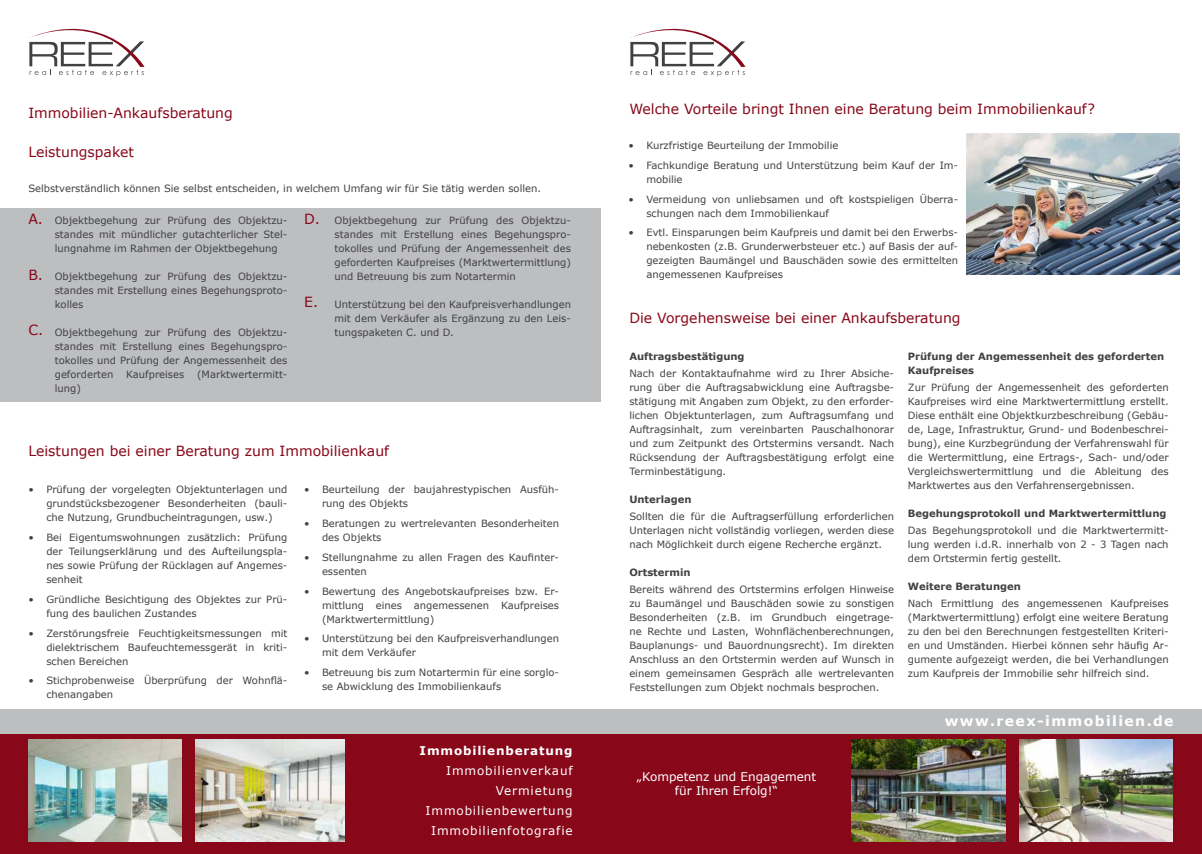
<style>
.page{position:relative;width:1202px;height:854px;background:#fff}
.page>*{position:absolute;margin:0;border:0;box-sizing:border-box;transform-origin:0 0}
.t1{font:14px "Verdana";color:#880719}
.t2{font:700 14px "Verdana";letter-spacing:.1em;color:#fff}
.t3{font:12px/20.1px "Verdana";letter-spacing:.07em;color:#fff;text-align:right}
.t4{font:12px/14.4px "Verdana";color:#fff;text-align:center}
.t5{font:700 12px "Verdana";letter-spacing:.07em;color:#fff}
.t6{font:10px/14px "Verdana";color:#414042;text-align:justify}
.t7{font:700 10px/14px "Verdana";color:#414042}
</style>
<div class="page">
<div style="left:0;top:709px;width:1202px;height:28px;background:#bcbec0"></div>
<div style="left:0;top:734px;width:1202px;height:119px;background:#880719"></div>
<svg style="left:29px;top:28px;width:116px;height:48px"></svg>
<img style="left:967px;top:133px;width:212px;height:141px">
<svg style="left:630px;top:28px;width:115px;height:48px"></svg>
<div style="left:0;top:208px;width:601px;height:193px;background:#bcbec0"></div>
<img style="left:1019px;top:739px;width:153px;height:102px">
<img style="left:852px;top:739px;width:153px;height:102px">
<img style="left:28px;top:739px;width:154px;height:102px">
<img style="left:196px;top:739px;width:148px;height:102px">
<h1 class="t1" style="left:28px;top:103px;width:206px">Immobilien-Ankaufsberatung</h1>
<h1 class="t1" style="left:28px;top:142px;width:107px">Leistungspaket</h1>
<p class="t6" style="left:28px;top:181px;width:514px">Selbstverständlich können Sie selbst entscheiden, in welchem Umfang wir für Sie tätig werden sollen.</p>
<h1 class="t1" style="left:28px;top:209px;width:16px">A.</h1>
<h1 class="t1" style="left:28px;top:265px;width:16px">B.</h1>
<h1 class="t1" style="left:28px;top:320px;width:16px">C.</h1>
<p class="t6" style="left:55px;top:213px;width:234px">Objektbegehung zur Prüfung des Objektzu&shy;standes mit mündlicher gutachterlicher Stel&shy;lungnahme im Rahmen der Objektbegehung</p>
<p class="t6" style="left:55px;top:269px;width:234px">Objektbegehung zur Prüfung des Objektzu&shy;standes mit Erstellung eines Begehungsproto&shy;kolles</p>
<p class="t6" style="left:55px;top:325px;width:234px">Objektbegehung zur Prüfung des Objektzu&shy;standes mit Erstellung eines Begehungspro&shy;tokolles und Prüfung der Angemessenheit des geforderten</p>
<p class="t6" style="left:126px;top:367px;width:60px">Kaufpreises</p>
<p class="t6" style="left:197px;top:367px;width:92px">(Marktwertermitt-</p>
<p class="t6" style="left:55px;top:381px;width:28px">lung)</p>
<h1 class="t1" style="left:304px;top:209px;width:17px">D.</h1>
<h1 class="t1" style="left:304px;top:292px;width:15px">E.</h1>
<p class="t6" style="left:334px;top:213px;width:238px">Objektbegehung zur Prüfung des Objektzu&shy;standes mit Erstellung eines Begehungspro&shy;tokolles und Prüfung der Angemessenheit des geforderten Kaufpreises (Marktwertermittlung) und Betreuung bis zum Notartermin</p>
<p class="t6" style="left:334px;top:297px;width:238px">Unterstützung bei den Kaufpreisverhandlungen mit dem Verkäufer als Ergänzung zu den Leis&shy;tungspaketen C. und D.</p>
<h1 class="t1" style="left:28px;top:441px;width:362px">Leistungen bei einer Beratung zum Immobilienkauf</h1>
<p class="t6" style="left:46px;top:482px;width:243px;text-indent:-18px">• Prüfung der vorgelegten Objektunterlagen und grundstücksbezogener Besonderheiten (bauli&shy;che Nutzung, Grundbucheintragungen, usw.)</p>
<p class="t6" style="left:46px;top:530px;width:243px;text-indent:-18px">• Bei Eigentumswohnungen zusätzlich: Prüfung der Teilungserklärung und des Aufteilungspla&shy;nes sowie Prüfung der Rücklagen auf Angemes&shy;senheit</p>
<p class="t6" style="left:46px;top:592px;width:243px;text-indent:-18px">• Gründliche Besichtigung des Objektes zur Prü&shy;fung des baulichen Zustandes</p>
<p class="t6" style="left:46px;top:625px;width:243px;text-indent:-18px">• Zerstörungsfreie Feuchtigkeitsmessungen mit dielektrischem Baufeuchtemessgerät in kriti&shy;schen Bereichen</p>
<p class="t6" style="left:46px;top:673px;width:243px;text-indent:-18px">• Stichprobenweise Überprüfung der Wohnflä&shy;chenangaben</p>
<p class="t6" style="left:322px;top:482px;width:239px;text-indent:-18px">• Beurteilung der baujahrestypischen Ausfüh&shy;rung des Objekts</p>
<p class="t6" style="left:322px;top:516px;width:239px;text-indent:-18px">• Beratungen zu wertrelevanten Besonderheiten des Objekts</p>
<p class="t6" style="left:322px;top:550px;width:239px;text-indent:-18px">• Stellungnahme zu allen Fragen des Kaufinter&shy;essenten</p>
<p class="t6" style="left:322px;top:583px;width:239px;text-indent:-18px">• Bewertung des Angebotskaufpreises bzw. Er&shy;mittlung eines angemessenen Kaufpreises (Marktwertermittlung)</p>
<p class="t6" style="left:322px;top:631px;width:239px;text-indent:-18px">• Unterstützung bei den Kaufpreisverhandlungen mit dem Verkäufer</p>
<p class="t6" style="left:322px;top:665px;width:239px;text-indent:-18px">• Betreuung bis zum Notartermin für eine sorglo&shy;se Abwicklung des Immobilienkaufs</p>
<p class="t5" style="left:420px;top:741px;width:154px">Immobilienberatung</p>
<p class="t3" style="left:426px;top:760px;width:149px">Immobilienverkauf<br>Vermietung<br>Immobilienbewertung<br>Immobilienfotografie</p>
<h1 class="t1" style="left:629px;top:99px;width:467px">Welche Vorteile bringt Ihnen eine Beratung beim Immobilienkauf?</h1>
<p class="t6" style="left:628px;top:138px;width:212px">• Kurzfristige Beurteilung der Immobilie</p>
<p class="t6" style="left:646px;top:158px;width:313px;text-indent:-18px">• Fachkundige Beratung und Unterstützung beim Kauf der Im&shy;mobilie</p>
<p class="t6" style="left:646px;top:192px;width:313px;text-indent:-18px">• Vermeidung von unliebsamen und oft kostspieligen Überra&shy;schungen nach dem Immobilienkauf</p>
<p class="t6" style="left:646px;top:225px;width:313px;text-indent:-18px">• Evtl. Einsparungen beim Kaufpreis und damit bei den Erwerbs&shy;nebenkosten (z.B. Grunderwerbsteuer etc.) auf Basis der auf&shy;gezeigten Baumängel und Bauschäden sowie des ermittelten angemessenen Kaufpreises</p>
<h1 class="t1" style="left:629px;top:308px;width:333px">Die Vorgehensweise bei einer Ankaufsberatung</h1>
<p class="t7" style="left:629px;top:349px;width:117px">Auftragsbestätigung</p>
<p class="t6" style="left:629px;top:366px;width:266px">Nach der Kontaktaufnahme wird zu Ihrer Absiche&shy;rung über die Auftragsabwicklung eine Auftragsbe&shy;stätigung mit Angaben zum Objekt, zu den erforder&shy;lichen Objektunterlagen, zum Auftragsumfang und Auftragsinhalt, zum vereinbarten Pauschalhonorar und zum Zeitpunkt des Ortstermins versandt. Nach Rücksendung der Auftragsbestätigung erfolgt eine Terminbestätigung.</p>
<p class="t7" style="left:629px;top:492px;width:64px">Unterlagen</p>
<p class="t6" style="left:629px;top:509px;width:266px">Sollten die für die Auftragserfüllung erforderlichen Unterlagen nicht vollständig vorliegen, werden diese nach Möglichkeit durch eigene Recherche ergänzt.</p>
<p class="t7" style="left:629px;top:565px;width:63px">Ortstermin</p>
<p class="t6" style="left:629px;top:582px;width:266px">Bereits während des Ortstermins erfolgen Hinweise zu Baumängel und Bauschäden sowie zu sonstigen Besonderheiten (z.B. im Grundbuch eingetrage&shy;ne Rechte und Lasten, Wohnflächenberechnungen, Bauplanungs- und Bauordnungsrecht). Im direkten Anschluss an den Ortstermin werden auf Wunsch in einem gemeinsamen Gespräch alle wertrelevanten Feststellungen zum Objekt nochmals besprochen.</p>
<p class="t7" style="left:908px;top:349px;width:258px">Prüfung der Angemessenheit des geforderten<br>Kaufpreises</p>
<p class="t6" style="left:908px;top:380px;width:262px">Zur Prüfung der Angemessenheit des geforderten Kaufpreises wird eine Marktwertermittlung erstellt.<br>Diese enthält eine Objektkurzbeschreibung (Gebäu&shy;de, Lage, Infrastruktur, Grund- und Bodenbeschrei&shy;bung), eine Kurzbegründung der Verfahrenswahl für die Wertermittlung, eine Ertrags-, Sach- und/oder Vergleichswertermittlung und die Ableitung des Marktwertes aus den Verfahrensergebnissen.</p>
<p class="t7" style="left:908px;top:506px;width:260px">Begehungsprotokoll und Marktwertermittlung</p>
<p class="t6" style="left:908px;top:523px;width:262px">Das Begehungsprotokoll und die Marktwertermitt&shy;lung werden i.d.R. innerhalb von 2 - 3 Tagen nach dem Ortstermin fertig gestellt.</p>
<p class="t7" style="left:908px;top:579px;width:115px">Weitere Beratungen</p>
<p class="t6" style="left:908px;top:596px;width:262px">Nach Ermittlung des angemessenen Kaufpreises (Marktwertermittlung) erfolgt eine weitere Beratung zu den bei den Berechnungen festgestellten Kriteri&shy;en und Umständen. Hierbei können sehr häufig Ar&shy;gumente aufgezeigt werden, die bei Verhandlungen zum Kaufpreis der Immobilie sehr hilfreich sind.</p>
<p class="t4" style="left:637px;top:769px;width:181px">„Kompetenz und Engagement für Ihren Erfolg!“</p>
<h1 class="t2" style="left:945px;top:710px;width:230px">www.reex-immobilien.de</h1>
</div>
